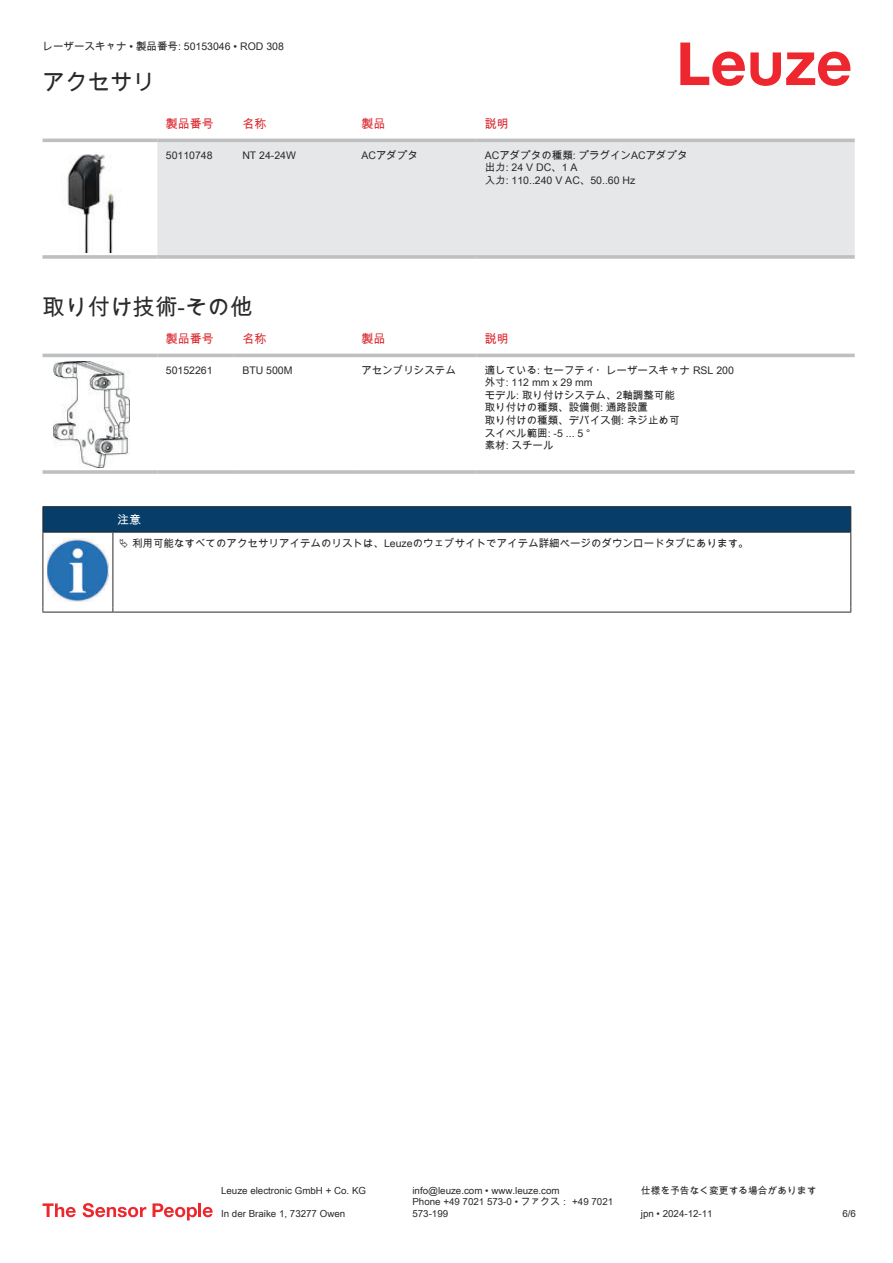
<style>
.page{position:relative;width:893px;height:1263px;background:#fff}
.page>*{position:absolute;margin:0;border:0;box-sizing:border-box;transform-origin:0 0}
.t1{font:22.5px "Arial Unicode MS";color:#2b292a}
.t2{font:12px "Arial Unicode MS";color:#db2a30}
.t3{font:12px "Arial Unicode MS";color:#fff}
.t4{font:10.5px/12.6px "Arial Unicode MS";color:#2b292a}
.t5{font:9.75px/11.7px "Arial Unicode MS";color:#2b292a}
</style>
<div class="page">
<svg style="left:680px;top:43px;width:170px;height:43px"></svg>
<svg style="left:43px;top:138px;width:812px;height:1px"></svg>
<div style="left:157px;top:142px;width:698px;height:113px;background:#e6e7e9"></div>
<hr style="left:43px;top:139px;width:114px;height:3px;background:#bdbfc1">
<hr style="left:157px;top:139px;width:77px;height:3px;background:#bdbfc1">
<hr style="left:234px;top:139px;width:119px;height:3px;background:#bdbfc1">
<hr style="left:353px;top:139px;width:123px;height:3px;background:#bdbfc1">
<hr style="left:476px;top:139px;width:379px;height:3px;background:#bdbfc1">
<svg style="left:43px;top:255px;width:114px;height:4px"></svg>
<hr style="left:157px;top:255px;width:77px;height:4px;background:#bdbfc1">
<svg style="left:234px;top:255px;width:119px;height:4px"></svg>
<svg style="left:353px;top:255px;width:123px;height:4px"></svg>
<hr style="left:476px;top:255px;width:379px;height:4px;background:#bdbfc1">
<img style="left:67px;top:154px;width:48px;height:99px">
<svg style="left:43px;top:353px;width:812px;height:102px"></svg>
<hr style="left:43px;top:354px;width:114px;height:3px;background:#bdbfc1">
<hr style="left:157px;top:354px;width:77px;height:3px;background:#bdbfc1">
<hr style="left:234px;top:354px;width:119px;height:3px;background:#bdbfc1">
<hr style="left:353px;top:354px;width:123px;height:3px;background:#bdbfc1">
<hr style="left:476px;top:354px;width:379px;height:3px;background:#bdbfc1">
<hr style="left:43px;top:470px;width:114px;height:4px;background:#bdbfc1">
<hr style="left:157px;top:470px;width:77px;height:4px;background:#c9cbcc">
<hr style="left:234px;top:470px;width:119px;height:4px;background:#c4c6c7">
<hr style="left:353px;top:470px;width:123px;height:4px;background:#bdbfc1">
<hr style="left:476px;top:470px;width:379px;height:4px;background:#c9cbcc">
<img style="left:54px;top:361px;width:75px;height:107px">
<svg style="left:44px;top:533px;width:806px;height:79px"></svg>
<hr style="left:43px;top:506px;width:70px;height:1px;background:#2b292a">
<hr style="left:43px;top:532px;width:70px;height:1px;background:#2b292a">
<hr style="left:113px;top:506px;width:738px;height:1px;background:#2b292a">
<svg style="left:43px;top:507px;width:808px;height:25px;background:#063c67"></svg>
<hr style="left:113px;top:532px;width:738px;height:1px;background:#2b292a">
<hr style="left:43px;top:533px;width:1px;height:75px;background:#2b292a">
<hr style="left:113px;top:533px;width:1px;height:75px;background:#2b292a">
<hr style="left:850px;top:533px;width:1px;height:75px;background:#2b292a">
<hr style="left:43px;top:612px;width:70px;height:1px;background:#2b292a">
<hr style="left:113px;top:612px;width:738px;height:1px;background:#2b292a">
<img style="left:47px;top:539px;width:61px;height:62px">
<div style="left:115px;top:533px;width:734px;height:20px;background:#fff"></div>
<svg style="left:43px;top:1203px;width:33px;height:14px"></svg>
<svg style="left:83px;top:1203px;width:63px;height:14px"></svg>
<svg style="left:153px;top:1203px;width:44px;height:17px"></svg>
<hr style="left:198px;top:1203px;width:3px;height:14px;background:#ed272d">
<svg style="left:203px;top:1207px;width:10px;height:10px"></svg>
<p class="t4" style="left:43px;top:40px;width:243px">レーザースキャナ • 製品番号: 50153046 • ROD 308</p>
<h1 class="t1" style="left:43px;top:66px;width:114px">アクセサリ</h1>
<p class="t2" style="left:166px;top:115px;width:49px">製品番号</p>
<p class="t2" style="left:242px;top:115px;width:25px">名称</p>
<p class="t2" style="left:361px;top:115px;width:25px">製品</p>
<p class="t2" style="left:485px;top:115px;width:25px">説明</p>
<p class="t4" style="left:166px;top:148px;width:48px">50110748</p>
<p class="t4" style="left:242px;top:148px;width:55px">NT 24-24W</p>
<p class="t4" style="left:361px;top:148px;width:58px">ACアダプタ</p>
<p class="t4" style="left:485px;top:148px;width:205px">ACアダプタの種類: プラグインACアダプタ出力: 24 V DC、1 A<br>入力: 110..240 V AC、50..60 Hz</p>
<h1 class="t1" style="left:43px;top:291px;width:211px">取り付け技術-その他</h1>
<p class="t2" style="left:166px;top:330px;width:49px">製品番号</p>
<p class="t2" style="left:242px;top:330px;width:25px">名称</p>
<p class="t2" style="left:361px;top:330px;width:25px">製品</p>
<p class="t2" style="left:485px;top:330px;width:25px">説明</p>
<p class="t4" style="left:166px;top:363px;width:48px">50152261</p>
<p class="t4" style="left:242px;top:363px;width:52px">BTU 500M</p>
<p class="t4" style="left:361px;top:363px;width:96px">アセンブリシステム</p>
<p class="t4" style="left:485px;top:363px;width:251px">適している: セーフティ・レーザースキャナ RSL 200外寸: 112 mm x 29 mm<br>モデル: 取り付けシステム、2軸調整可能<br>取り付けの種類、設備側: 通路設置<br>取り付けの種類、デバイス側: ネジ止め可<br>スイベル範囲: -5 ... 5 °<br>素材: スチール</p>
<p class="t3" style="left:117px;top:511px;width:25px">注意</p>
<p class="t4" style="left:132px;top:537px;width:618px">利用可能なすべてのアクセサリアイテムのリストは、Leuzeのウェブサイトでアイテム詳細ページのダウンロードタブにあります。</p>
<p class="t5" style="left:221px;top:1184px;width:146px">Leuze electronic GmbH + Co. KG</p>
<p class="t5" style="left:412px;top:1184px;width:149px">info@leuze.com • www.leuze.com</p>
<p class="t5" style="left:641px;top:1184px;width:177px">仕様を予告なく変更する場合があります</p>
<p class="t5" style="left:221px;top:1207px;width:126px">In der Braike 1, 73277 Owen</p>
<p class="t5" style="left:412px;top:1196px;width:202px">Phone +49 7021 573-0 • ファクス： +49 7021<br>573-199</p>
<p class="t5" style="left:641px;top:1207px;width:73px">jpn • 2024-12-11</p>
<p class="t5" style="left:842px;top:1207px;width:15px">6/6</p>
</div>
